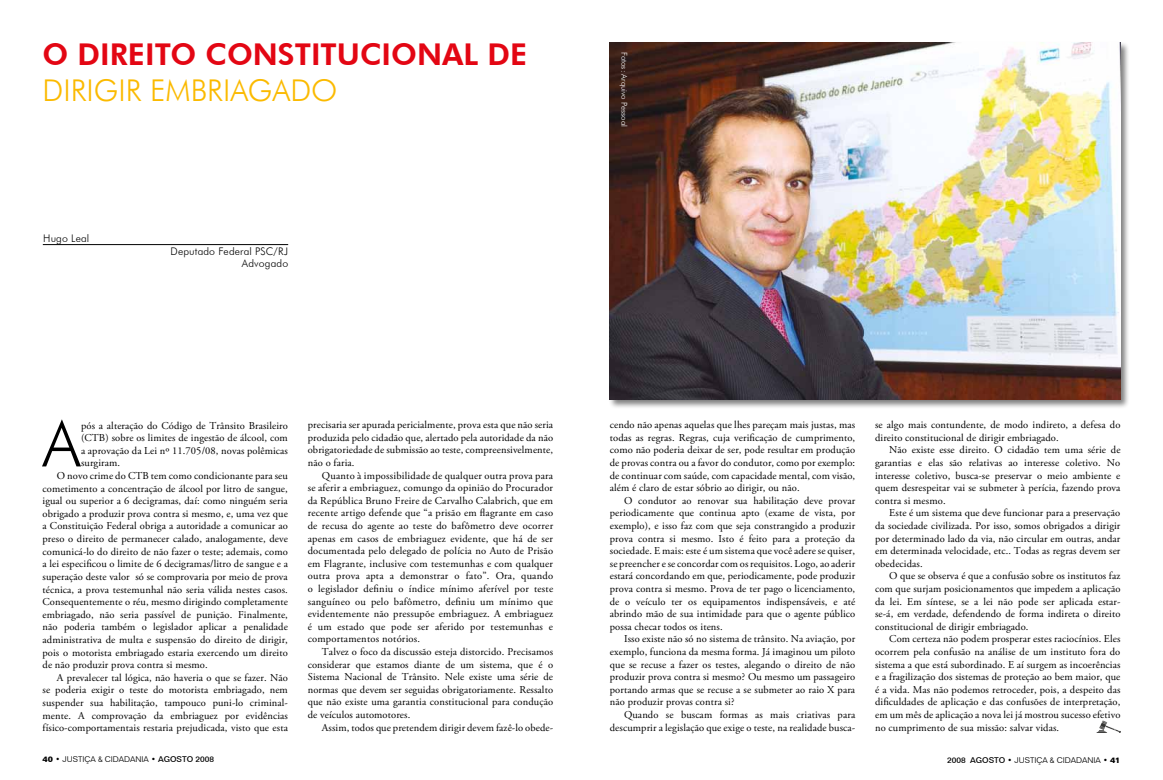
<style>
.page{position:relative;width:1163px;height:780px;background:#fff}
.page>*{position:absolute;margin:0;border:0;box-sizing:border-box;transform-origin:0 0}
.t1{font:300 63.4px "Futura BT";color:#000}
.t2{font:800 30px "Futura BT";color:#e30613}
.t3{font:300 30px "Futura BT";color:#fbba00}
.t4{font:10.5px/12.6px "Adobe Garamond Pro";letter-spacing:.01em;color:#000;text-align:justify}
.t5{font:300 10.5px/12.6px "Futura BT";letter-spacing:.015em;color:#000;text-align:right}
.t6{font:300 8px "Folio BT";color:#000}
.t7{font:300 8px "Futura BT";color:#fff}
.s1{font-weight:700}
.s2{font-weight:500}
</style>
<div class="page">
<hr style="left:43px;top:244px;width:245px;height:1px;background:#000">
<div style="left:608px;top:41px;width:521px;height:369px;background:#000;opacity:.5"></div>
<img style="left:609px;top:43px;width:511px;height:357px">
<img style="left:1098px;top:720px;width:22px;height:12px">
<h2 class="t2" style="left:43px;top:36px;width:486px">O DIREITO CONSTITUCIONAL DE</h2>
<h2 class="t3" style="left:43px;top:72px;width:296px">DIRIGIR EMBRIAGADO</h2>
<p class="t5" style="left:43px;top:232px;width:48px">Hugo Leal</p>
<p class="t5" style="left:170px;top:244px;width:119px">Deputado Federal PSC/Rj<br>Advogado</p>
<p class="t7" style="left:629px;top:52px;width:77px;rotate:90deg">Fotos: Arquivo Pessoal</p>
<h1 class="t1" style="left:43px;top:405px;width:39px">A</h1>
<p class="t4" style="left:81px;top:419px;width:208px">pós a alteração do Código de Trânsito Brasileiro</p>
<p class="t4" style="left:81px;top:432px;width:208px">(CTB) sobre os limites de ingestão de álcool, com</p>
<p class="t4" style="left:81px;top:444px;width:208px">a aprovação da Lei nº 11.705/08, novas polêmicas</p>
<p class="t4" style="left:81px;top:457px;width:41px">surgiram.</p>
<p class="t4" style="left:57px;top:470px;width:233px">O novo crime do CTB tem como condicionante para seu</p>
<p class="t4" style="left:43px;top:482px;width:247px">cometimento a concentração de álcool por litro de sangue,</p>
<p class="t4" style="left:43px;top:495px;width:247px">igual ou superior a 6 decigramas, daí: como ninguém seria</p>
<p class="t4" style="left:43px;top:507px;width:247px">obrigado a produzir prova contra si mesmo, e, uma vez que</p>
<p class="t4" style="left:43px;top:520px;width:247px">a Constituição Federal obriga a autoridade a comunicar ao</p>
<p class="t4" style="left:43px;top:533px;width:247px">preso o direito de permanecer calado, analogamente, deve</p>
<p class="t4" style="left:43px;top:545px;width:247px">comunicá-lo do direito de não fazer o teste; ademais, como</p>
<p class="t4" style="left:43px;top:558px;width:247px">a lei especificou o limite de 6 decigramas/litro de sangue e a</p>
<p class="t4" style="left:43px;top:570px;width:247px">superação deste valor só se comprovaria por meio de prova</p>
<p class="t4" style="left:43px;top:583px;width:247px">técnica, a prova testemunhal não seria válida nestes casos.</p>
<p class="t4" style="left:43px;top:596px;width:247px">Consequentemente o réu, mesmo dirigindo completamente</p>
<p class="t4" style="left:43px;top:608px;width:247px">embriagado, não seria passível de punição. Finalmente,</p>
<p class="t4" style="left:43px;top:621px;width:247px">não poderia também o legislador aplicar a penalidade</p>
<p class="t4" style="left:43px;top:633px;width:247px">administrativa de multa e suspensão do direito de dirigir,</p>
<p class="t4" style="left:43px;top:646px;width:247px">pois o motorista embriagado estaria exercendo um direito</p>
<p class="t4" style="left:43px;top:659px;width:167px">de não produzir prova contra si mesmo.</p>
<p class="t4" style="left:57px;top:671px;width:233px">A prevalecer tal lógica, não haveria o que se fazer. Não</p>
<p class="t4" style="left:43px;top:684px;width:247px">se poderia exigir o teste do motorista embriagado, nem</p>
<p class="t4" style="left:43px;top:696px;width:247px">suspender sua habilitação, tampouco puni-lo criminal-</p>
<p class="t4" style="left:43px;top:709px;width:247px">mente. A comprovação da embriaguez por evidências</p>
<p class="t4" style="left:43px;top:722px;width:247px">físico-comportamentais restaria prejudicada, visto que esta</p>
<p class="t6" style="left:43px;top:754px;width:173px"><span class="s1">40</span> • JUSTIÇA &amp; CIDADANIA • <span class="s2">AGOSTO 2008</span></p>
<p class="t4" style="left:308px;top:419px;width:247px">precisaria ser apurada pericialmente, prova esta que não seria produzida pelo cidadão que, alertado pela autoridade da não obrigatoriedade de submissão ao teste, compreensivelmente, não o faria.</p>
<p class="t4" style="left:308px;top:469px;width:247px;text-indent:14px">Quanto à impossibilidade de qualquer outra prova para se aferir a embriaguez, comungo da opinião do Procurador da República Bruno Freire de Carvalho Calabrich, que em recente artigo defende que “a prisão em flagrante em caso de recusa do agente ao teste do bafômetro deve ocorrer apenas em casos de embriaguez evidente, que há de ser documentada pelo delegado de polícia no Auto de Prisão em Flagrante, inclusive com testemunhas e com qualquer outra prova apta a demonstrar o fato”. Ora, quando o legislador definiu o índice mínimo aferível por teste sanguíneo ou pelo bafômetro, definiu um mínimo que evidentemente não pressupõe embriaguez. A embriaguez é um estado que pode ser aferido por testemunhas e comportamentos notórios.</p>
<p class="t4" style="left:308px;top:645px;width:247px;text-indent:14px">Talvez o foco da discussão esteja distorcido. Precisamos considerar que estamos diante de um sistema, que é o Sistema Nacional de Trânsito. Nele existe uma série de normas que devem ser seguidas obrigatoriamente. Ressalto que não existe uma garantia constitucional para condução de veículos automotores.</p>
<p class="t4" style="left:322px;top:721px;width:233px">Assim, todos que pretendem dirigir devem fazê-lo obede-</p>
<p class="t4" style="left:609px;top:419px;width:247px">cendo não apenas aquelas que lhes pareçam mais justas, mas todas as regras. Regras, cuja verificação de cumprimento, como não poderia deixar de ser, pode resultar em produção de provas contra ou a favor do condutor, como por exemplo: de continuar com saúde, com capacidade mental, com visão, além é claro de estar sóbrio ao dirigir, ou não.</p>
<p class="t4" style="left:609px;top:494px;width:247px;text-indent:14px">O condutor ao renovar sua habilitação deve provar periodicamente que continua apto (exame de vista, por exemplo), e isso faz com que seja constrangido a produzir prova contra si mesmo. Isto é feito para a proteção da sociedade. E mais: este é um sistema que você adere se quiser, se preencher e se concordar com os requisitos. Logo, ao aderir estará concordando em que, periodicamente, pode produzir prova contra si mesmo. Prova de ter pago o licenciamento, de o veículo ter os equipamentos indispensáveis, e até abrindo mão de sua intimidade para que o agente público possa checar todos os itens.</p>
<p class="t4" style="left:609px;top:633px;width:247px;text-indent:14px">Isso existe não só no sistema de trânsito. Na aviação, por exemplo, funciona da mesma forma. Já imaginou um piloto que se recuse a fazer os testes, alegando o direito de não produzir prova contra si mesmo? Ou mesmo um passageiro portando armas que se recuse a se submeter ao raio X para não produzir provas contra si?</p>
<p class="t4" style="left:609px;top:708px;width:247px;text-align:right">Quando se buscam formas as mais criativas para descumprir a legislação que exige o teste, na realidade busca-</p>
<p class="t4" style="left:874px;top:419px;width:247px">se algo mais contundente, de modo indireto, a defesa do direito constitucional de dirigir embriagado.</p>
<p class="t4" style="left:874px;top:444px;width:247px;text-indent:14px">Não existe esse direito. O cidadão tem uma série de garantias e elas são relativas ao interesse coletivo. No interesse coletivo, busca-se preservar o meio ambiente e quem desrespeitar vai se submeter à perícia, fazendo prova contra si mesmo.</p>
<p class="t4" style="left:874px;top:507px;width:247px;text-indent:14px">Este é um sistema que deve funcionar para a preservação da sociedade civilizada. Por isso, somos obrigados a dirigir por determinado lado da via, não circular em outras, andar em determinada velocidade, etc.. Todas as regras devem ser obedecidas.</p>
<p class="t4" style="left:874px;top:570px;width:247px;text-indent:14px">O que se observa é que a confusão sobre os institutos faz com que surjam posicionamentos que impedem a aplicação da lei. Em síntese, se a lei não pode ser aplicada estar&shy;se-á, em verdade, defendendo de forma indireta o direito constitucional de dirigir embriagado.</p>
<p class="t4" style="left:874px;top:633px;width:247px;text-indent:14px">Com certeza não podem prosperar estes raciocínios. Eles ocorrem pela confusão na análise de um instituto fora do sistema a que está subordinado. E aí surgem as incoerências e a fragilização dos sistemas de proteção ao bem maior, que é a vida. Mas não podemos retroceder, pois, a despeito das dificuldades de aplicação e das confusões de interpretação, em um mês de aplicação a nova lei já mostrou sucesso efetivo no cumprimento de sua missão: salvar vidas.</p>
<p class="t6" style="left:946px;top:755px;width:175px"><span class="s2">2008 AGOSTO</span> • JUSTIÇA &amp; CIDADANIA • <span class="s1">41</span></p>
</div>
